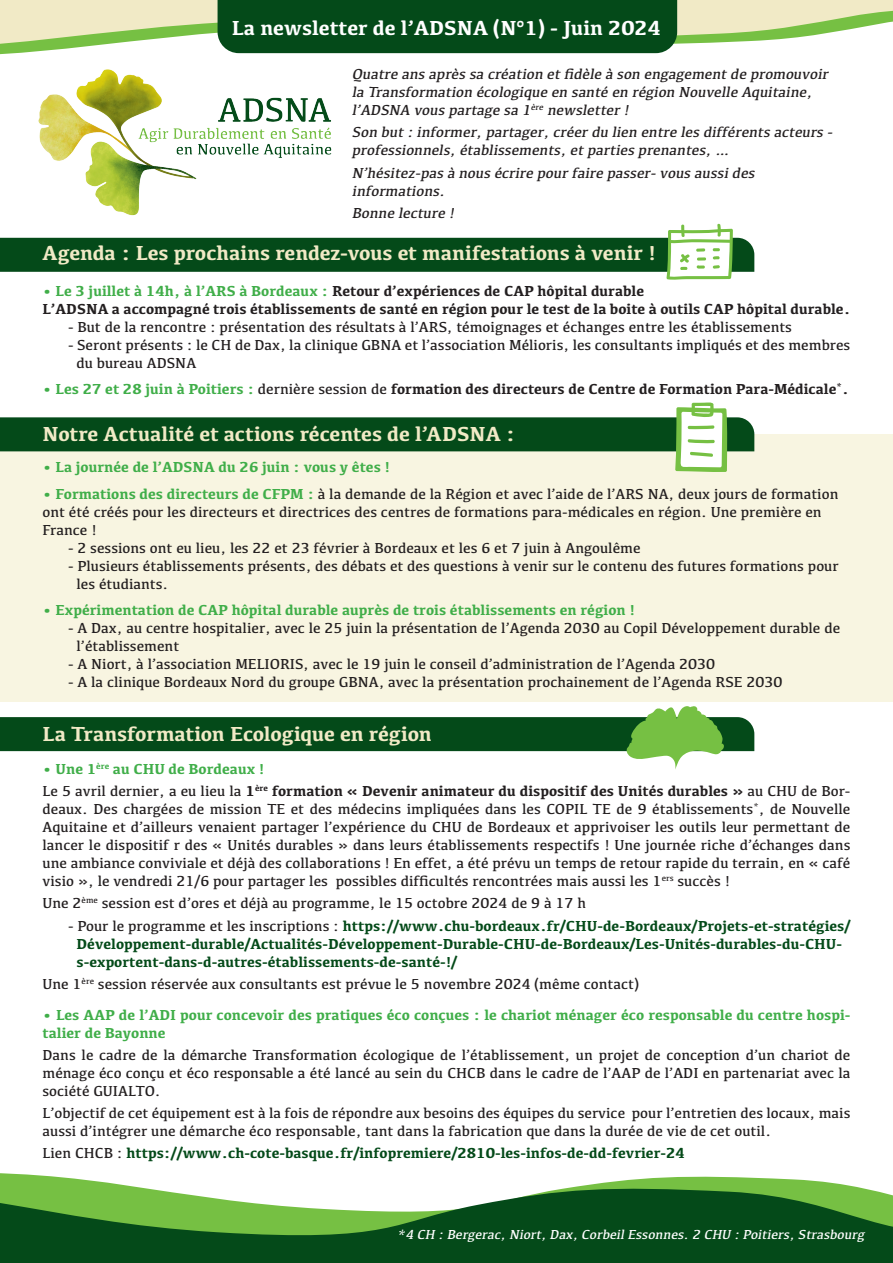
<style>
.page{position:relative;width:893px;height:1263px;background:#fff}
.page>*{position:absolute;margin:0;border:0;box-sizing:border-box;transform-origin:0 0}
.t1{font:700 21px "Kefa";letter-spacing:-.005em;color:#f1eac6}
.t2{font:700 21px "Kefa";color:#fff}
.t3{font:15px/18px "Kefa";color:#231f20}
.t4{font:italic 15px/18px "Kefa";color:#231f20}
.t5{font:700 15px/18px "Kefa";color:#044a19}
.t6{font:700 15px "Kefa";color:#231f20}
.t7{font:700 15px/18px "Kefa";color:#40ae49}
.t8{font:italic 13.5px "Kefa";color:#fff}
.s1{color:#40ae49}
.s2{font-weight:400}
.s3{font-weight:700;color:#40ae49}
.s4{font-weight:700}
.s5{font-weight:400;color:#231f20}
</style>
<div class="page">
<div style="left:0;top:434px;width:893px;height:268px;background:#f8f5e1"></div>
<svg style="left:0;top:51px;width:658px;height:4px"></svg>
<svg style="left:0;top:0;width:893px;height:51px;fill:#f1eac6"></svg>
<div style="left:218px;top:0;width:459px;height:53px;background:#044a19"></div>
<svg style="left:0;top:1173px;width:814px;height:8px"></svg>
<svg style="left:0;top:1181px;width:893px;height:82px;background:#417e42"></svg>
<img style="left:38px;top:69px;width:294px;height:147px">
<svg style="left:0;top:706px;width:754px;height:63px"></svg>
<svg style="left:0;top:402px;width:754px;height:70px"></svg>
<svg style="left:0;top:223px;width:754px;height:57px"></svg>
<p class="t2" style="left:232px;top:14px;width:430px">La newsletter de l’ADSNA (N°1) - Juin 2024</p>
<p class="t4" style="left:352px;top:65px;width:481px">Quatre ans après sa création et fidèle à son engagement de promouvoir la Transformation écologique en santé en région Nouvelle Aquitaine, l’ADSNA vous partage sa 1<sup>ère</sup> newsletter !</p>
<p class="t4" style="left:352px;top:123px;width:485px">Son but :informer,partager,créer du lien entre les différents acteurs - professionnels,établissements,et parties prenantes,…</p>
<p class="t4" style="left:352px;top:163px;width:407px">N’hésitez-pas à nous écrire pour faire passer-vous aussides informations.</p>
<p class="t4" style="left:352px;top:203px;width:107px">Bonne lecture !</p>
<p class="t1" style="left:43px;top:239px;width:615px">Agenda : Les prochains rendez-vous et manifestations à venir !</p>
<p class="t6" style="left:43px;top:281px;width:603px"><span class="s1">• Le 3 juillet à 14h, à l’ARS à Bordeaux :</span> Retour d’expériences de CAP hôpital durable</p>
<p class="t6" style="left:43px;top:299px;width:809px">L’ADSNA a accompagné trois établissements de santé en région pour le test de la boite à outils CAP hôpital durable.</p>
<p class="t3" style="left:68px;top:317px;width:726px">- But de la rencontre : présentation des résultats à l’ARS, témoignages et échanges entre les établissements</p>
<p class="t3" style="left:77px;top:335px;width:775px;text-indent:-9px">- Seront présents : le CH de Dax, la clinique GBNA et l’association Mélioris, les consultants impliqués et des membres du bureau ADSNA</p>
<p class="t6" style="left:43px;top:379px;width:808px"><span class="s1">• Les 27 et 28 juin à Poitiers :</span> <span class="s2">dernière session de</span> formation des directeurs de Centre de Formation Para-Médicale<sup>*</sup>.</p>
<p class="t1" style="left:43px;top:420px;width:474px">Notre Actualité et actions récentes de l’ADSNA :</p>
<p class="t7" style="left:43px;top:457px;width:349px">• La journée de l’ADSNA du 26 juin : vous y êtes !</p>
<p class="t3" style="left:43px;top:484px;width:797px"><span class="s3">• Formations des directeurs de CFPM :</span> à la demande de la Région et avec l’aide de l’ARS NA, deux jours de formation ont été créés pour les directeurs et directrices des centres de formations para-médicales en région. Une première en<br>France !</p>
<p class="t3" style="left:68px;top:538px;width:574px">- 2 sessions ont eu lieu, les 22 et 23 février à Bordeaux et les 6 et 7 juin à Angoulême</p>
<p class="t3" style="left:77px;top:556px;width:764px;text-indent:-9px">- Plusieurs établissements présents, des débats et des questions à venir sur le contenu des futures formations pour les étudiants.</p>
<p class="t7" style="left:43px;top:600px;width:594px">• Expérimentation de CAP hôpital durable auprès de trois établissements en région !</p>
<p class="t3" style="left:77px;top:618px;width:765px;text-indent:-9px">- A Dax, au centre hospitalier, avec le 25 juin la présentation de l’Agenda 2030 au Copil Développement durable de l’établissement</p>
<p class="t3" style="left:68px;top:654px;width:649px">- A Niort, à l’association MELIORIS, avec le 19 juin le conseil d’administration de l’Agenda 2030</p>
<p class="t3" style="left:68px;top:672px;width:716px">- A la clinique Bordeaux Nord du groupe GBNA, avec la présentation prochainement de l’Agenda RSE 2030</p>
<p class="t1" style="left:43px;top:720px;width:391px">La Transformation Ecologique en région</p>
<p class="t7" style="left:43px;top:759px;width:223px">• Une 1<sup>ère</sup> au CHU de Bordeaux !</p>
<p class="t3" style="left:43px;top:782px;width:809px;text-align:justify">Le 5 avril dernier, a eu lieu la <span class="s4">1</span><sup>ère</sup> <span class="s4">formation « Devenir animateur du dispositif des Unités durables »</span> au CHU de Bor&shy;deaux. Des chargées de mission TE et des médecins impliquées dans les COPIL TE de 9 établissements<sup>*</sup>, de Nouvelle Aquitaine et d’ailleurs venaient partager l’expérience du CHU de Bordeaux et apprivoiser les outils leur permettant de lancer le dispositif r des « Unités durables » dans leurs établissements respectifs ! Une journée riche d’échanges dans une ambiance conviviale et déjà des collaborations ! En effet, a été prévu un temps de retour rapide du terrain, en « café visio », le vendredi 21/6 pour partager les possibles difficultés rencontrées mais aussi les 1<sup>ers</sup> succès !</p>
<p class="t3" style="left:43px;top:894px;width:545px">Une 2<sup>ème</sup> session est d’ores et déjà au programme, le 15 octobre 2024 de 9 à 17 h</p>
<p class="t5" style="left:77px;top:916px;width:775px;text-indent:-9px"><span class="s5">- Pour le programme et les inscriptions :</span> https://www.chu-bordeaux.fr/CHU-de-Bordeaux/Projets-et-stratégies/<br>Développement-durable/Actualités-Développement-Durable-CHU-de-Bordeaux/Les-Unités-durables-du-CHU&shy;s-exportent-dans-d-autres-établissements-de-santé-!/</p>
<p class="t3" style="left:43px;top:974px;width:598px">Une 1<sup>ère</sup> session réservée aux consultants est prévue le 5 novembre 2024 (même contact)</p>
<p class="t7" style="left:43px;top:1005px;width:809px">• Les AAP de l’ADI pour concevoir des pratiques éco conçues : le chariot ménager éco responsable du centre hospi&shy;talier de Bayonne</p>
<p class="t3" style="left:43px;top:1045px;width:809px;text-align:justify">Dans le cadre de la démarche Transformation écologique de l’établissement, un projet de conception d’un chariot de ménage éco conçu et éco responsable a été lancé au sein du CHCB dans le cadre de l’AAP de l’ADI en partenariat avec la société GUIALTO.</p>
<p class="t3" style="left:43px;top:1104px;width:809px">L’objectif de cet équipement est à la fois de répondre aux besoins des équipes du service pour l’entretien des locaux, mais aussi d’intégrer une démarche éco responsable, tant dans la fabrication que dans la durée de vie de cet outil.</p>
<p class="t5" style="left:43px;top:1143px;width:644px"><span class="s5">Lien CHCB :</span> https://www.ch-cote-basque.fr/infopremiere/2810-les-infos-de-dd-fevrier-24</p>
<p class="t8" style="left:397px;top:1226px;width:472px">*4 CH :Bergerac,Niort,Dax,CorbeilEssonnes.2 CHU :Poitiers,Strasbourg</p>
</div>
